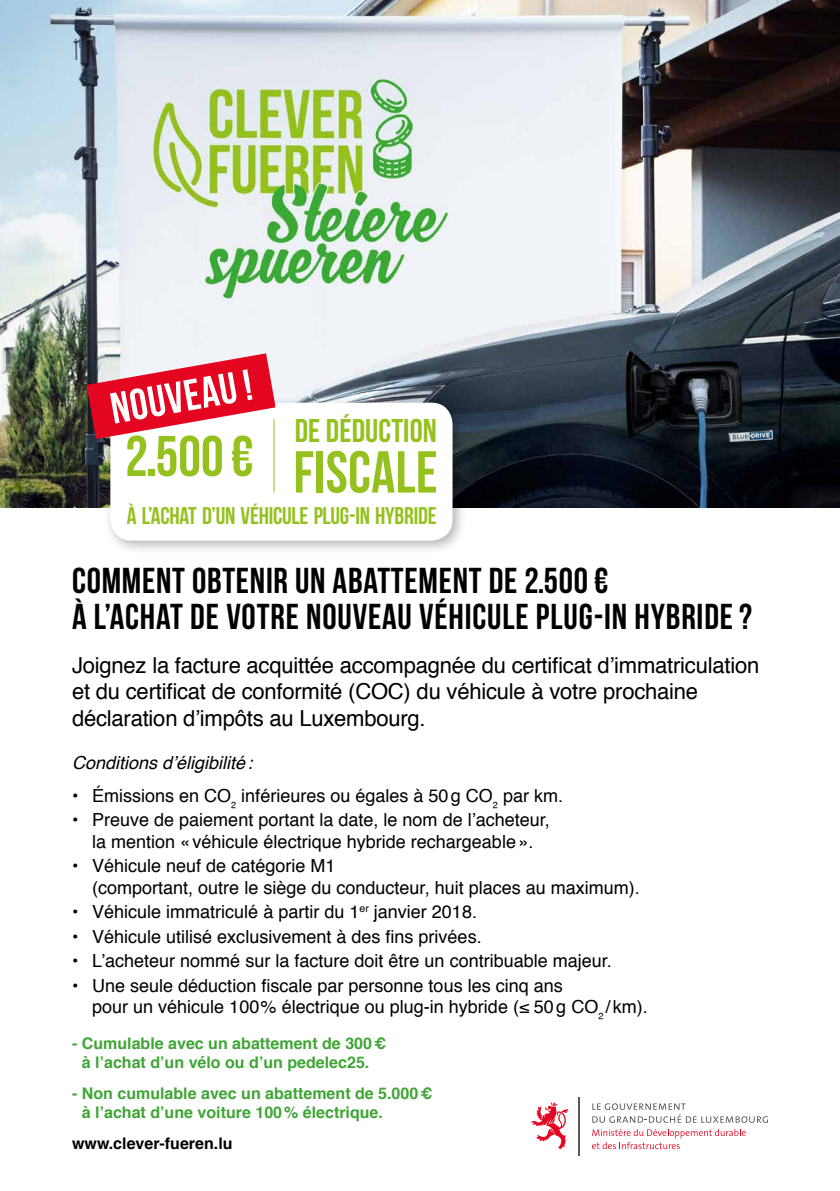
<style>
.page{position:relative;width:840px;height:1191px;background:#fff}
.page>*{position:absolute;margin:0;border:0;box-sizing:border-box;transform-origin:0 0}
.t1{font:700 59px "Bebas Neue";letter-spacing:.005em;color:#95c11f}
.t2{font:700 57.2px "Bebas Neue";color:#95c11f}
.t3{font:700 43.6px "Bebas Neue";color:#fff}
.t4{font:700 36px/36px "Bebas Neue";letter-spacing:.025em;color:#000}
.t5{font:700 32.8px "Bebas Neue";letter-spacing:.005em;color:#95c11f}
.t6{font:700 24.2px "Bebas Neue";letter-spacing:-.01em;color:#95c11f}
.t7{font:22px/26.4px "Helvetica";letter-spacing:-.01em;color:#000}
.t8{font:18px/21.6px "Helvetica";color:#000}
.t9{font:italic 18px "Helvetica";color:#000}
.t10{font:700 16px/19px "Helvetica";color:#3fa535;text-align:center}
.t11{font:700 16px "Helvetica";color:#000}
</style>
<div class="page">
<svg style="left:531px;top:1102px;width:37px;height:47px"></svg>
<hr style="left:578px;top:1096px;width:1px;height:59px;background:#575756">
<svg style="left:592px;top:1128px;width:153px;height:21px"></svg>
<svg style="left:592px;top:1103px;width:175px;height:19px"></svg>
<img style="left:0;top:0;width:839px;height:507px">
<div style="left:103px;top:396px;width:364px;height:159px;background:#000;opacity:.3"></div>
<div style="left:111px;top:404px;width:340px;height:135px;background:#fff;border-radius:20px"></div>
<div style="left:110px;top:403px;width:342px;height:137px;border:2px solid #fff;border-radius:20px"></div>
<hr style="left:273px;top:419px;width:1px;height:73px;background:#95c11f">
<svg style="left:86px;top:353px;width:189px;height:86px"></svg>
<h3 class="t3" style="left:107px;top:385px;width:144px;rotate:-10deg">NOUVEAU!</h3>
<h3 class="t5" style="left:294px;top:413px;width:144px">DE DÉDUCTION</h3>
<h1 class="t1" style="left:293px;top:440px;width:145px">FISCALE</h1>
<h3 class="t6" style="left:127px;top:502px;width:311px">À L’ACHAT D’UN VÉHICULE PLUG-IN HYBRIDE</h3>
<h2 class="t2" style="left:125px;top:425px;width:130px">2.500€</h2>
<h3 class="t4" style="left:72px;top:561px;width:681px">COMMENT OBTENIR UN ABATTEMENT DE 2.500€<br>À L’ACHAT DE VOTRE NOUVEAU VÉHICULE PLUG-IN HYBRIDE?</h3>
<p class="t7" style="left:72px;top:652px;width:688px">Joignez la facture acquittée accompagnée du certificat d’immatriculation et du certificat de conformité (COC) du véhicule à votre prochaine déclaration d’impôts au Luxembourg.</p>
<p class="t9" style="left:72px;top:748px;width:182px">Conditions d’éligibilité:</p>
<p class="t8" style="left:72px;top:785px;width:492px">• Émissions en CO₂ inférieures ou égales à 50g CO₂ par km.</p>
<p class="t8" style="left:72px;top:809px;width:479px;text-align:center">• Preuve de paiement portant la date, le nom de l’acheteur, la mention «véhicule électrique hybride rechargeable».</p>
<p class="t8" style="left:92px;top:855px;width:549px;text-indent:-20px">• Véhicule neuf de catégorie M1<br>(comportant, outre le siège du conducteur, huit places au maximum).</p>
<p class="t8" style="left:72px;top:901px;width:406px">• Véhicule immatriculé à partir du 1<sup>er</sup> janvier 2018.</p>
<p class="t8" style="left:72px;top:926px;width:411px">• Véhicule utilisé exclusivement à des fins privées.</p>
<p class="t8" style="left:72px;top:950px;width:541px">• L’acheteur nommé sur la facture doit être un contribuable majeur.</p>
<p class="t8" style="left:92px;top:975px;width:557px;text-indent:-20px">• Une seule déduction fiscale par personne tous les cinq ans<br>pour un véhicule 100 % électrique ou plug-in hybride (≤ 50g CO₂/km).</p>
<p class="t10" style="left:72px;top:1034px;width:315px">- Cumulable avec un abattement de 300€ à l’achat d’un vélo ou d’un pedelec25.</p>
<p class="t10" style="left:82px;top:1083px;width:352px;text-align:left;text-indent:-10px">- Non cumulable avec un abattement de 5.000€ à l’achat d’une voiture 100% électrique.</p>
<p class="t11" style="left:72px;top:1130px;width:162px">www.clever-fueren.lu</p>
</div>
